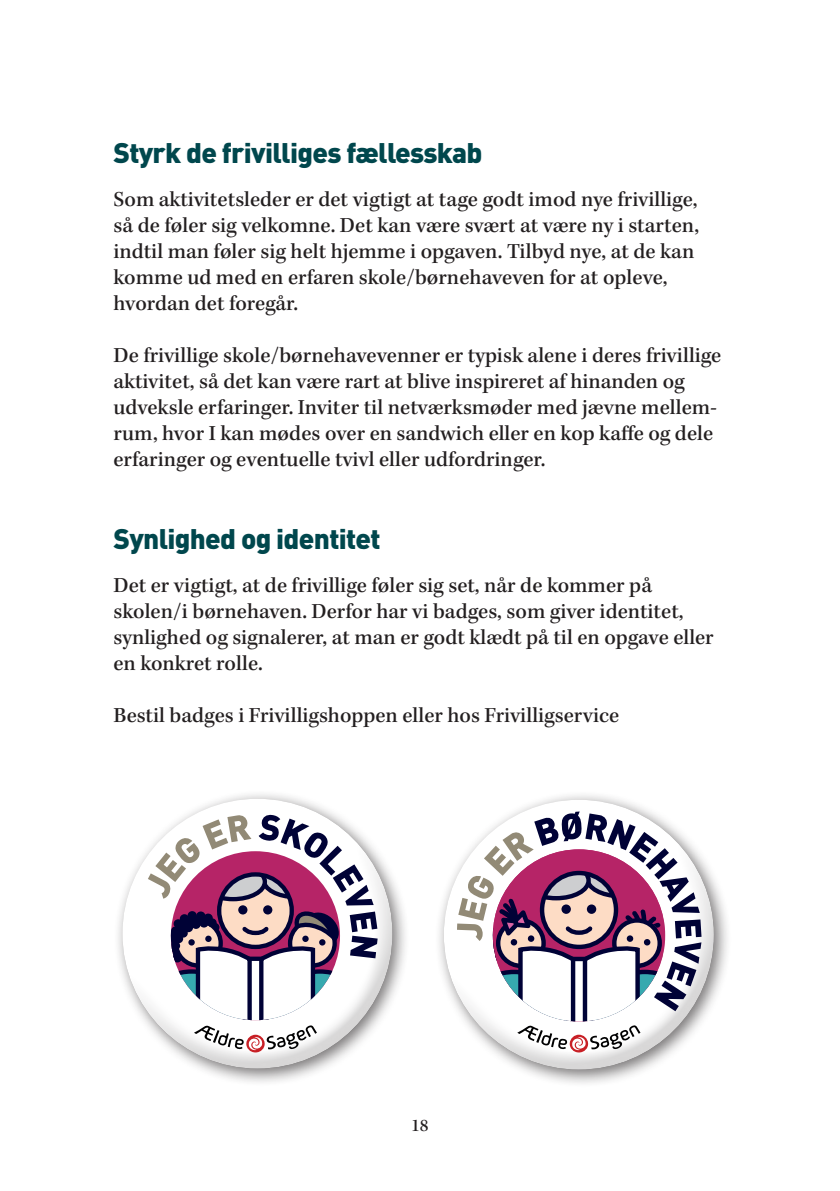
<style>
.page{position:relative;width:840px;height:1191px;background:#fff}
.page>*{position:absolute;margin:0;border:0;box-sizing:border-box;transform-origin:0 0}
.Indhold_-_underrubri{font:900 28px "DIN Pro";letter-spacing:-.025em;color:#00474d}
.Brød{font:500 22px/26px "Kepler Std";color:#231f20}
.t1{font:500 18px "Kepler Std";color:#231f20}
</style>
<div class="page">
<div style="left:114px;top:790px;width:296px;height:296px;background:#231f20;opacity:.6"></div>
<div style="left:122px;top:798px;width:264px;height:209px;background:#fff"></div>
<div style="left:124px;top:841px;width:270px;height:229px;background:#231f20;opacity:.18"></div>
<svg style="left:246px;top:1034px;width:19px;height:18px"></svg>
<svg style="left:148px;top:814px;width:229px;height:236px"></svg>
<div style="left:435px;top:791px;width:296px;height:296px;background:#231f20;opacity:.6"></div>
<div style="left:443px;top:799px;width:265px;height:209px;background:#fff"></div>
<div style="left:445px;top:842px;width:270px;height:229px;background:#231f20;opacity:.18"></div>
<svg style="left:569px;top:1034px;width:19px;height:18px"></svg>
<svg style="left:456px;top:811px;width:245px;height:239px"></svg>
<p class="Indhold_-_underrubri" style="left:113px;top:134px;width:370px">Styrk de frivilliges fællesskab</p>
<p class="Brød" style="left:113px;top:187px;width:587px">Som aktivitetsleder er det vigtigt at tage godt imod nye frivillige, så de føler sig velkomne. Det kan være svært at være ny i starten, indtil man føler sig helt hjemme i opgaven. Tilbyd nye, at de kan komme ud med en erfaren skole/børnehaveven for at opleve, hvordan det foregår.</p>
<p class="Brød" style="left:113px;top:343px;width:609px">De frivillige skole/børnehavevenner er typisk alene i deres frivillige aktivitet, så det kan være rart at blive inspireret af hinanden og udveksle erfaringer. Inviter til netværksmøder med jævne mellem&shy;rum, hvor I kan mødes over en sandwich eller en kop kaffe og dele erfaringer og eventuelle tvivl eller udfordringer.</p>
<p class="Indhold_-_underrubri" style="left:113px;top:519px;width:268px">Synlighed og identitet</p>
<p class="Brød" style="left:113px;top:572px;width:601px">Det er vigtigt, at de frivillige føler sig set, når de kommer på skolen/i børnehaven. Derfor har vi badges, som giver identitet, synlighed og signalerer, at man er godt klædt på til en opgave eller en konkret rolle.</p>
<p class="Brød" style="left:113px;top:702px;width:507px">Bestil badges i Frivilligshoppen eller hos Frivilligservice</p>
<p class="t1" style="left:411px;top:1114px;width:19px">18</p>
</div>
